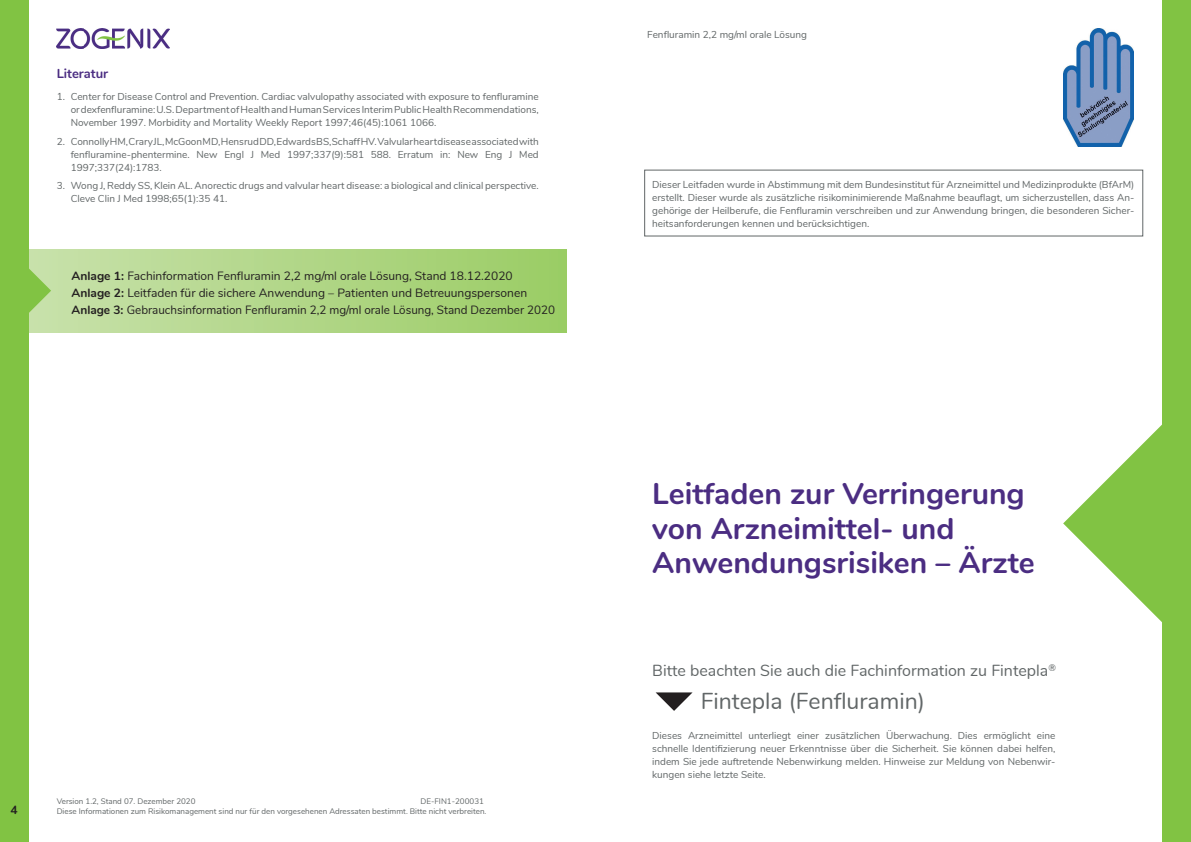
<style>
.page{position:relative;width:1191px;height:842px;background:#fff}
.page>*{position:absolute;margin:0;border:0;box-sizing:border-box;transform-origin:0 0}
.t1{font:700 30px/34.8px "Nunito";color:#4b2d82}
.t2{font:23px "Nunito";color:#616667}
.t3{font:16px "Nunito";color:#616667}
.t4{font:700 13px "Nunito";color:#4b2d82}
.t5{font:12px/16.8px "Nunito";color:#231f20}
.t6{font:700 12px "Nunito";color:#231f20}
.t7{font:10px/13px "Nunito";color:#616667;text-align:justify}
.t8{font:8px "Nunito";color:#616667}
.s1{font-weight:700}
</style>
<div class="page">
<div style="left:0;top:249px;width:566px;height:83px;background:linear-gradient(to right,#cbe2af,#9bcd65)"></div>
<div style="left:0;top:0;width:28px;height:842px;background:#81c343"></div>
<svg style="left:28px;top:240px;width:23px;height:102px"></svg>
<img style="left:1063px;top:28px;width:70px;height:119px">
<svg style="left:1063px;top:424px;width:99px;height:198px"></svg>
<svg style="left:655px;top:692px;width:37px;height:19px"></svg>
<div style="left:1162px;top:0;width:29px;height:842px;background:#81c343"></div>
<img style="left:57px;top:28px;width:112px;height:20px">
<h3 class="t4" style="left:57px;top:64px;width:53px">Literatur</h3>
<p class="t7" style="left:71px;top:89px;width:469px;text-indent:-14px">1. Center for Disease Control and Prevention. Cardiac valvulopathy associated with exposure to fenfluramine or dexfenfluramine: U.S. Department of Health and Human Services Interim Public Health Recommendations, November 1997. Morbidity and Mortality Weekly Report 1997;46(45):1061 1066.</p>
<p class="t7" style="left:71px;top:134px;width:469px;text-indent:-14px">2. Connolly HM, Crary JL, McGoon MD, Hensrud DD, Edwards BS, Schaff HV. Valvular heart disease associated with fenfluramine-phentermine. New Engl J Med 1997;337(9):581 588. Erratum in: New Eng J Med 1997;337(24):1783.</p>
<p class="t7" style="left:71px;top:179px;width:469px;text-indent:-14px">3. Wong J, Reddy SS, Klein AL. Anorectic drugs and valvular heart disease: a biological and clinical perspective.<br>Cleve Clin J Med 1998;65(1):35 41.</p>
<p class="t5" style="left:72px;top:267px;width:485px"><span class="s1">Anlage 1:</span> Fachinformation Fenfluramin 2,2 mg/ml orale Lösung, Stand 18.12.2020<br><span class="s1">Anlage 2:</span> Leitfaden für die sichere Anwendung – Patienten und Betreuungspersonen<br><span class="s1">Anlage 3:</span> Gebrauchsinformation Fenfluramin 2,2 mg/ml orale Lösung, Stand Dezember 2020</p>
<p class="t8" style="left:420px;top:795px;width:65px">DE-FIN1-200031</p>
<p class="t8" style="left:57px;top:795px;width:140px">Version 1.2, Stand 07. Dezember 2020</p>
<p class="t6" style="left:11px;top:800px;width:9px">4</p>
<p class="t8" style="left:57px;top:805px;width:431px">Diese Informationen zum Risikomanagement sind nur für den vorgesehenen Adressaten bestimmt. Bitte nicht verbreiten.</p>
<p class="t7" style="left:647px;top:28px;width:161px">Fenfluramin 2,2 mg/ml orale Lösung</p>
<p class="t7" style="left:652px;top:177px;width:483px">Dieser Leitfaden wurde in Abstimmung mit dem Bundesinstitut für Arzneimittel und Medizinprodukte (BfArM) erstellt. Dieser wurde als zusätzliche risikominimierende Maßnahme beauflagt, um sicherzustellen, dass An&shy;gehörige der Heilberufe, die Fenfluramin verschreiben und zur Anwendung bringen, die besonderen Sicher&shy;heitsanforderungen kennen und berücksichtigen.</p>
<h1 class="t1" style="left:652px;top:474px;width:384px">Leitfaden zur Verringerung von Arzneimittel- und<br>Anwendungsrisiken – Ärzte</h1>
<h3 class="t3" style="left:652px;top:659px;width:405px">Bitte beachten Sie auch die Fachinformation zu Fintepla<sup>®</sup></h3>
<h2 class="t2" style="left:700px;top:684px;width:226px">Fintepla (Fenfluramin)</h2>
<p class="t7" style="left:652px;top:728px;width:405px">Dieses Arzneimittel unterliegt einer zusätzlichen Überwachung. Dies ermöglicht eine schnelle Identifizierung neuer Erkenntnisse über die Sicherheit. Sie können dabei helfen, indem Sie jede auftretende Nebenwirkung melden. Hinweise zur Meldung von Nebenwir&shy;kungen siehe letzte Seite.</p>
</div>
